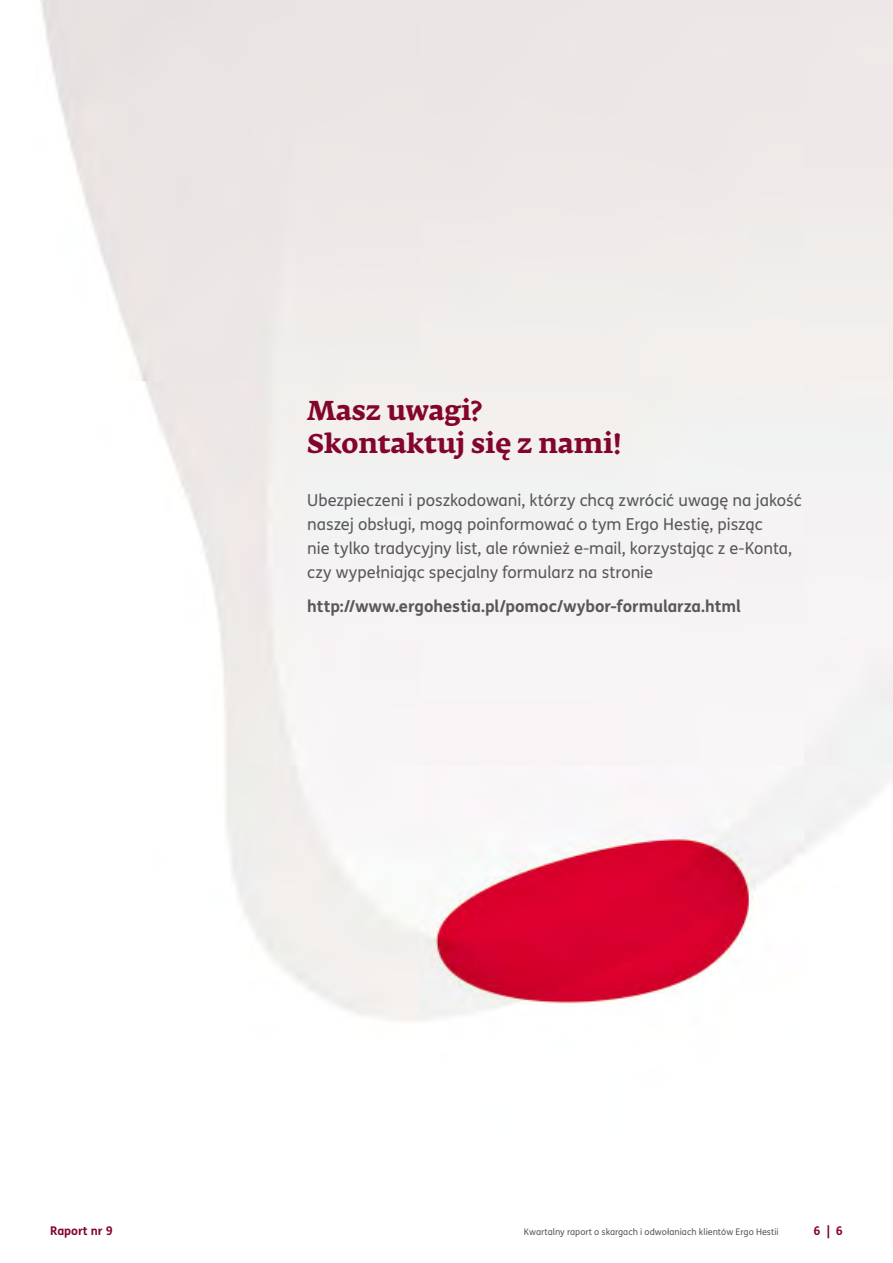
<style>
.page{position:relative;width:893px;height:1263px;background:#fff}
.page>*{position:absolute;margin:0;border:0;box-sizing:border-box;transform-origin:0 0}
.t1{font:700 27px/33px "Fedra Serif A Pro";color:#83052b}
.t2{font:16.5px/24px "FS Me";letter-spacing:-.005em;color:#58585a}
.t3{font:700 16.5px "FS Me";color:#58585a}
.t4{font:700 12px "FS Me";color:#83052b}
.t5{font:9px "FS Me";color:#58585a}
</style>
<div class="page">
<img style="left:40px;top:0;width:853px;height:1021px">
<h1 class="t1" style="left:307px;top:394px;width:315px">Masz uwagi?<br>Skontaktuj się z nami!</h1>
<p class="t2" style="left:307px;top:488px;width:496px">Ubezpieczeni i poszkodowani, którzy chcą zwrócić uwagę na jakość naszej obsługi, mogą poinformować o tym Ergo Hestię, pisząc<br>nie tylko tradycyjny list, ale również e-mail, korzystając z e-Konta, czy wypełniając specjalny formularz na stronie</p>
<p class="t3" style="left:307px;top:594px;width:435px">http://www.ergohestia.pl/pomoc/wybor-formularza.html</p>
<p class="t4" style="left:50px;top:1222px;width:64px">Raport nr 9</p>
<p class="t5" style="left:524px;top:1226px;width:256px">Kwartalny raport o skargach i odwołaniach klientów Ergo Hestii</p>
<p class="t4" style="left:814px;top:1222px;width:31px">6|6</p>
</div>
